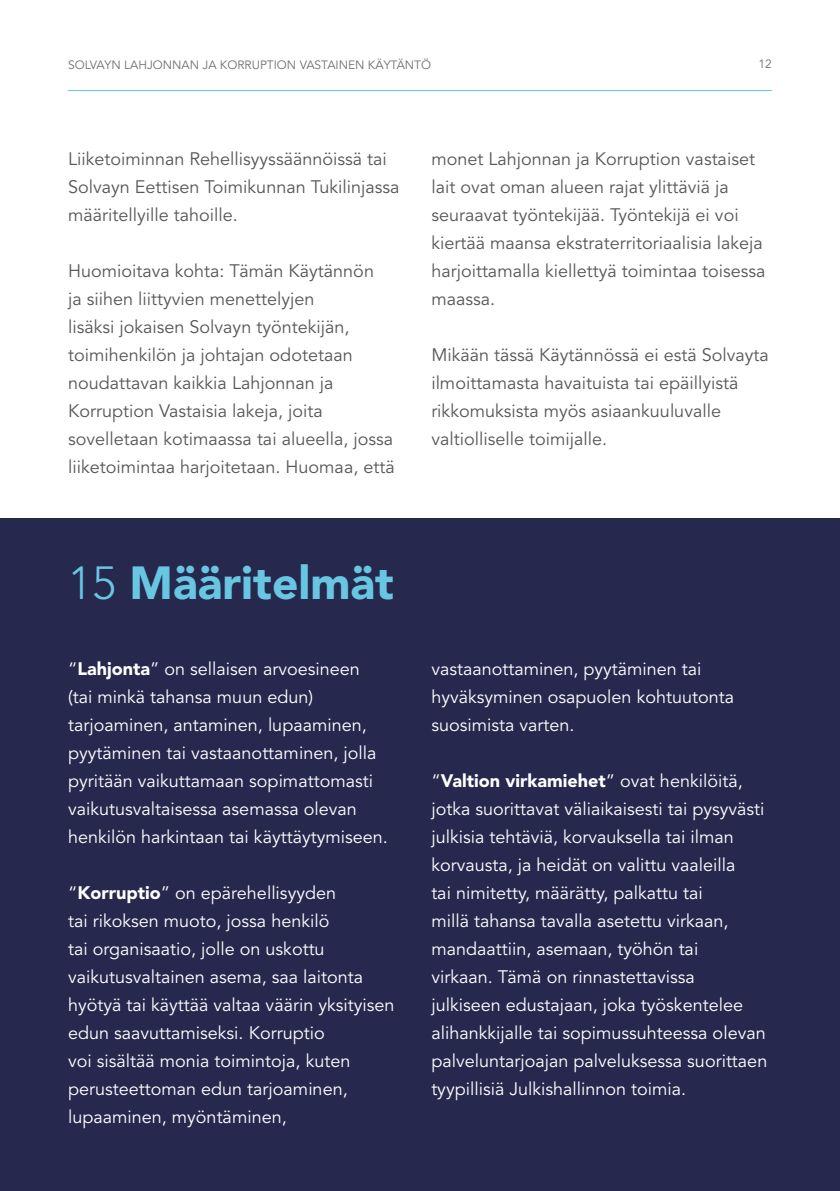
<style>
.page{position:relative;width:840px;height:1191px;background:#fff}
.page>*{position:absolute;margin:0;border:0;box-sizing:border-box;transform-origin:0 0}
.t1{font:900 46px "Avenir";color:#68c6e2}
.t2{font:18px/28px "Avenir";color:#fff}
.t3{font:18px/28px "Avenir";color:#575756}
.t4{font:12px "Avenir";color:#706f6f}
.s1{font-weight:300}
.s2{font-weight:900}
</style>
<div class="page">
<hr style="left:68px;top:90px;width:703px;height:1px;background:#68c6e2">
<div style="left:0;top:519px;width:839px;height:672px;background:#26294d"></div>
<p class="t4" style="left:68px;top:56px;width:364px">SOLVAYN LAHJONNAN JA KORRUPTION VASTAINEN KÄYTÄNTÖ</p>
<p class="t4" style="left:758px;top:55px;width:15px">12</p>
<p class="t3" style="left:68px;top:145px;width:333px">Liiketoiminnan Rehellisyyssäännöissä tai<br>Solvayn Eettisen Toimikunnan Tukilinjassa määritellyille tahoille.</p>
<p class="t3" style="left:68px;top:257px;width:328px">Huomioitava kohta: Tämän Käytännön<br>ja siihen liittyvien menettelyjen<br>lisäksi jokaisen Solvayn työntekijän, toimihenkilön ja johtajan odotetaan noudattavan kaikkia Lahjonnan ja Korruption Vastaisia lakeja, joita sovelletaan kotimaassa tai alueella, jossa liiketoimintaa harjoitetaan. Huomaa, että</p>
<p class="t3" style="left:431px;top:145px;width:335px">monet Lahjonnan ja Korruption vastaiset lait ovat oman alueen rajat ylittäviä ja seuraavat työntekijää. Työntekijä ei voi kiertää maansa ekstraterritoriaalisia lakeja harjoittamalla kiellettyä toimintaa toisessa maassa.</p>
<p class="t3" style="left:431px;top:341px;width:339px">Mikään tässä Käytännössä ei estä Solvayta ilmoittamasta havaituista tai epäillyistä rikkomuksista myös asiaankuuluvalle valtiolliselle toimijalle.</p>
<h1 class="t1" style="left:68px;top:549px;width:327px"><span class="s1">15</span> Määritelmät</h1>
<p class="t2" style="left:68px;top:655px;width:321px">“<span class="s2">Lahjonta</span>” on sellaisen arvoesineen (tai minkä tahansa muun edun) tarjoaminen, antaminen, lupaaminen, pyytäminen tai vastaanottaminen, jolla pyritään vaikuttamaan sopimattomasti vaikutusvaltaisessa asemassa olevan henkilön harkintaan tai käyttäytymiseen.</p>
<p class="t2" style="left:68px;top:879px;width:327px">“<span class="s2">Korruptio</span>” on epärehellisyyden<br>tai rikoksen muoto, jossa henkilö<br>tai organisaatio, jolle on uskottu vaikutusvaltainen asema, saa laitonta hyötyä tai käyttää valtaa väärin yksityisen edun saavuttamiseksi. Korruptio<br>voi sisältää monia toimintoja, kuten perusteettoman edun tarjoaminen, lupaaminen, myöntäminen,</p>
<p class="t2" style="left:431px;top:655px;width:304px">vastaanottaminen, pyytäminen tai hyväksyminen osapuolen kohtuutonta suosimista varten.</p>
<p class="t2" style="left:431px;top:767px;width:337px">“<span class="s2">Valtion virkamiehet</span>” ovat henkilöitä, jotka suorittavat väliaikaisesti tai pysyvästi julkisia tehtäviä, korvauksella tai ilman korvausta, ja heidät on valittu vaaleilla<br>tai nimitetty, määrätty, palkattu tai<br>millä tahansa tavalla asetettu virkaan, mandaattiin, asemaan, työhön tai<br>virkaan. Tämä on rinnastettavissa julkiseen edustajaan, joka työskentelee alihankkijalle tai sopimussuhteessa olevan palveluntarjoajan palveluksessa suorittaen tyypillisiä Julkishallinnon toimia.</p>
</div>
